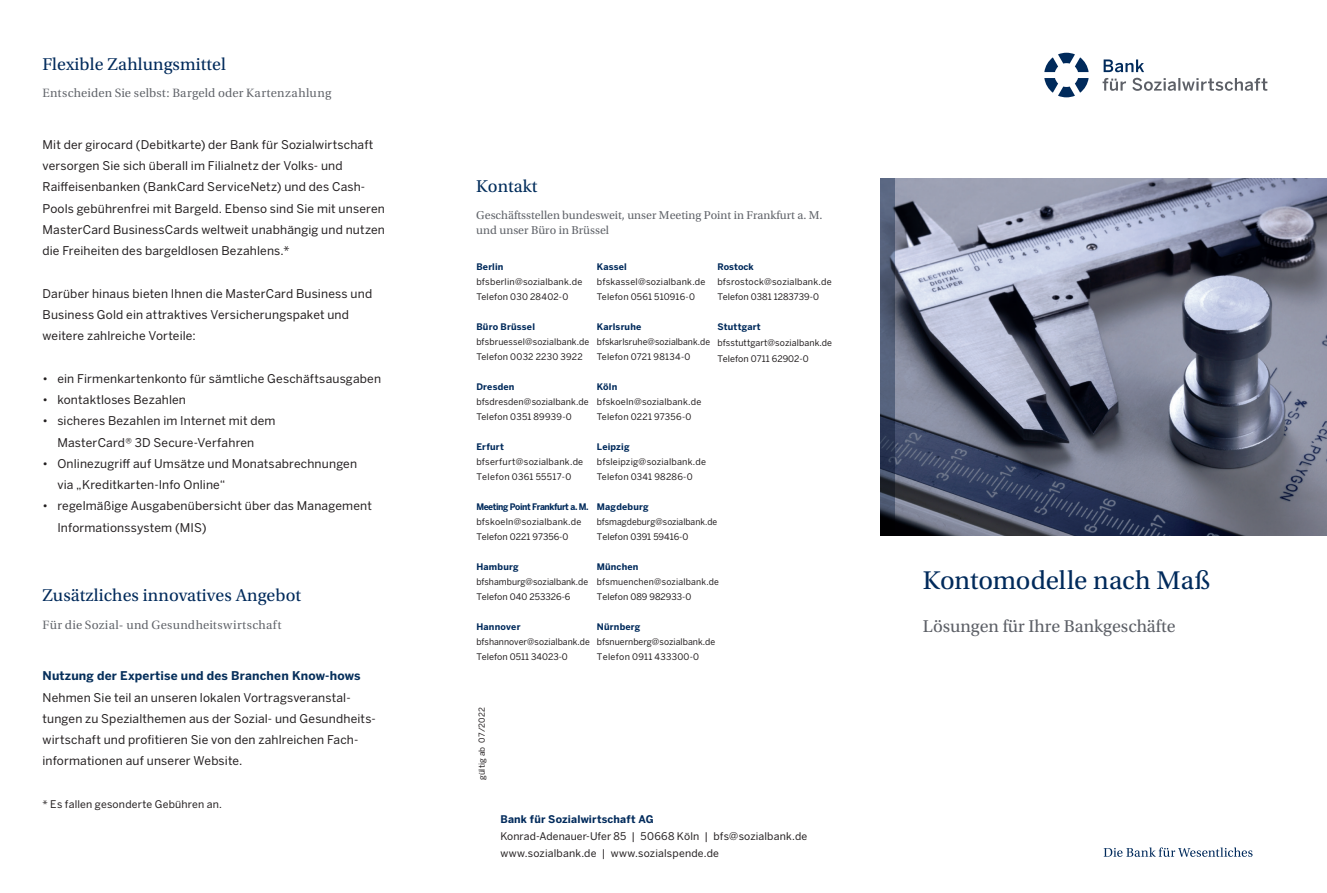
<style>
.page{position:relative;width:1327px;height:893px;background:#fff}
.page>*{position:absolute;margin:0;border:0;box-sizing:border-box;transform-origin:0 0}
.t1{font:27px "Utopia Std";letter-spacing:-.005em;color:#002a5b}
.t2{font:18px "Utopia Std";letter-spacing:.005em;color:#002a5b}
.t3{font:18px "Utopia Std";color:#5d6067}
.t4{font:18px "Utopia Std";color:#002c5b}
.t5{font:12px/21.3px "Benton Sans";letter-spacing:.015em;color:#231f20}
.t6{font:12px "Utopia";letter-spacing:.02em;color:#61646a}
.t7{font:12px/14.4px "Utopia Std";color:#61646a}
.t8{font:700 12px "Benton Sans";letter-spacing:.015em;color:#062f5b}
.t9{font:10.5px/17px "Benton Sans";letter-spacing:.015em;color:#231f20}
.t10{font:700 10.5px "Benton Sans";letter-spacing:.015em;color:#002a5b}
.t11{font:9px/15px "Benton Sans";letter-spacing:.015em;color:#231f20}
.t12{font:9px/15px "Benton Sans";letter-spacing:.015em;color:#231f20;scale:.96 1}
.t13{font:700 9px "Benton Sans";letter-spacing:.02em;color:#002a5b}
.t14{font:9px/15px "Benton Sans";letter-spacing:.015em;color:#231f20;scale:.95 1}
.t15{font:700 9px "Benton Sans";letter-spacing:-.045em;color:#002a5b;scale:.95 1}
.t16{font:8.25px "Benton Sans";letter-spacing:.01em;color:#231f20}
</style>
<div class="page">
<img style="left:895px;top:179px;width:432px;height:357px">
<svg style="left:880px;top:179px;width:15px;height:357px;background:#434e65"></svg>
<svg style="left:1103px;top:847px;width:149px;height:10px"></svg>
<svg style="left:1102px;top:78px;width:165px;height:13px"></svg>
<svg style="left:1103px;top:59px;width:41px;height:13px"></svg>
<svg style="left:1044px;top:53px;width:44px;height:44px"></svg>
<h2 class="t2" style="left:43px;top:54px;width:185px">Flexible Zahlungsmittel</h2>
<p class="t6" style="left:43px;top:86px;width:290px">Entscheiden Sie selbst: Bargeld oder Kartenzahlung</p>
<p class="t5" style="left:43px;top:134px;width:344px">Mit der girocard (Debitkarte) der Bank für Sozialwirtschaft versorgen Sie sich überall im Filialnetz der Volks- und Raiffeisenbanken (BankCard ServiceNetz) und des Cash-Pools gebührenfrei mit Bargeld. Ebenso sind Sie mit unseren MasterCard BusinessCards weltweit unabhängig und nutzen die Freiheiten des bargeldlosen Bezahlens.*</p>
<p class="t5" style="left:43px;top:283px;width:331px">Darüber hinaus bieten Ihnen die MasterCard Business und<br>Business Gold ein attraktives Versicherungspaket und weitere zahlreiche Vorteile:</p>
<p class="t5" style="left:43px;top:368px;width:340px">• ein Firmenkartenkonto für sämtliche Geschäftsausgaben</p>
<p class="t5" style="left:43px;top:389px;width:145px">• kontaktloses Bezahlen</p>
<p class="t5" style="left:43px;top:410px;width:234px;text-align:center">• sicheres Bezahlen im Internet mit dem<br>MasterCard® 3D Secure-Verfahren</p>
<p class="t5" style="left:57px;top:453px;width:301px;text-indent:-15px">• Onlinezugriff auf Umsätze und Monatsabrechnungen via „Kreditkarten-Info Online“</p>
<p class="t5" style="left:57px;top:495px;width:316px;text-indent:-15px">• regelmäßige Ausgabenübersicht über das Management<br>Informationssystem (MIS)</p>
<h2 class="t2" style="left:43px;top:586px;width:260px">Zusätzliches innovatives Angebot</h2>
<p class="t6" style="left:43px;top:618px;width:240px">Für die Sozial- und Gesundheitswirtschaft</p>
<p class="t8" style="left:43px;top:669px;width:319px">Nutzung der Expertise und des Branchen Know-hows</p>
<p class="t5" style="left:43px;top:686px;width:335px">Nehmen Sie teil an unseren lokalen Vortragsveranstal&shy;tungen zu Spezialthemen aus der Sozial- und Gesundheits&shy;wirtschaft und profitieren Sie von den zahlreichen Fach&shy;informationen auf unserer Website.</p>
<p class="t9" style="left:43px;top:795px;width:181px">* Es fallen gesonderte Gebühren an.</p>
<h2 class="t4" style="left:476px;top:176px;width:62px">Kontakt</h2>
<p class="t7" style="left:476px;top:209px;width:348px">Geschäftsstellen bundesweit, unser Meeting Point in Frankfurt a. M. und unser Büro in Brüssel</p>
<p class="t13" style="left:476px;top:261px;width:29px">Berlin</p>
<p class="t11" style="left:476px;top:274px;width:108px">bfsberlin@sozialbank.de<br>Telefon 030 28402-0</p>
<p class="t13" style="left:476px;top:321px;width:60px">Büro Brüssel</p>
<p class="t11" style="left:476px;top:334px;width:115px">bfsbruessel@sozialbank.de<br>Telefon 0032 2230 3922</p>
<p class="t13" style="left:476px;top:381px;width:40px">Dresden</p>
<p class="t11" style="left:476px;top:394px;width:114px">bfsdresden@sozialbank.de<br>Telefon 0351 89939-0</p>
<p class="t13" style="left:476px;top:441px;width:29px">Erfurt</p>
<p class="t11" style="left:476px;top:454px;width:108px">bfserfurt@sozialbank.de<br>Telefon 0361 55517-0</p>
<p class="t15" style="left:476px;top:501px;width:120px">Meeting Point Frankfurt a. M.</p>
<p class="t11" style="left:476px;top:514px;width:107px">bfskoeln@sozialbank.de<br>Telefon 0221 97356-0</p>
<p class="t13" style="left:476px;top:561px;width:44px">Hamburg</p>
<p class="t12" style="left:476px;top:574px;width:118px">bfshamburg@sozialbank.de<br>Telefon 040 253326-6</p>
<p class="t13" style="left:476px;top:621px;width:46px">Hannover</p>
<p class="t12" style="left:476px;top:634px;width:120px">bfshannover@sozialbank.de<br>Telefon 0511 34023-0</p>
<p class="t13" style="left:597px;top:261px;width:32px">Kassel</p>
<p class="t11" style="left:597px;top:274px;width:110px">bfskassel@sozialbank.de<br>Telefon 0561 510916-0</p>
<p class="t13" style="left:597px;top:321px;width:46px">Karlsruhe</p>
<p class="t12" style="left:597px;top:334px;width:119px">bfskarlsruhe@sozialbank.de<br>Telefon 0721 98134-0</p>
<p class="t13" style="left:597px;top:381px;width:22px">Köln</p>
<p class="t11" style="left:597px;top:394px;width:106px">bfskoeln@sozialbank.de<br>Telefon 0221 97356-0</p>
<p class="t13" style="left:597px;top:441px;width:34px">Leipzig</p>
<p class="t11" style="left:597px;top:454px;width:111px">bfsleipzig@sozialbank.de<br>Telefon 0341 98286-0</p>
<p class="t13" style="left:597px;top:501px;width:53px">Magdeburg</p>
<p class="t14" style="left:597px;top:514px;width:128px">bfsmagdeburg@sozialbank.de<br>Telefon 0391 59416-0</p>
<p class="t13" style="left:597px;top:561px;width:43px">München</p>
<p class="t12" style="left:597px;top:574px;width:129px">bfsmuenchen@sozialbank.de<br>Telefon 089 982933-0</p>
<p class="t13" style="left:597px;top:621px;width:45px">Nürnberg</p>
<p class="t11" style="left:597px;top:634px;width:120px">bfsnuernberg@sozialbank.de<br>Telefon 0911 433300-0</p>
<p class="t13" style="left:717px;top:261px;width:38px">Rostock</p>
<p class="t11" style="left:717px;top:274px;width:116px">bfsrostock@sozialbank.de<br>Telefon 0381 1283739-0</p>
<p class="t13" style="left:717px;top:321px;width:45px">Stuttgart</p>
<p class="t11" style="left:717px;top:334px;width:116px;line-height:16px">bfsstuttgart@sozialbank.de<br>Telefon 0711 62902-0</p>
<p class="t16" style="left:477px;top:780px;width:75px;rotate:-90deg">gültig ab 07/2022</p>
<p class="t10" style="left:500px;top:813px;width:155px">Bank für Sozialwirtschaft AG</p>
<p class="t9" style="left:500px;top:827px;width:308px">Konrad-Adenauer-Ufer 85 | 50668 Köln | bfs@sozialbank.de www.sozialbank.de | www.sozialspende.de</p>
<h1 class="t1" style="left:923px;top:566px;width:289px">Kontomodelle nach Maß</h1>
<h2 class="t3" style="left:923px;top:616px;width:254px">Lösungen für Ihre Bankgeschäfte</h2>
</div>
